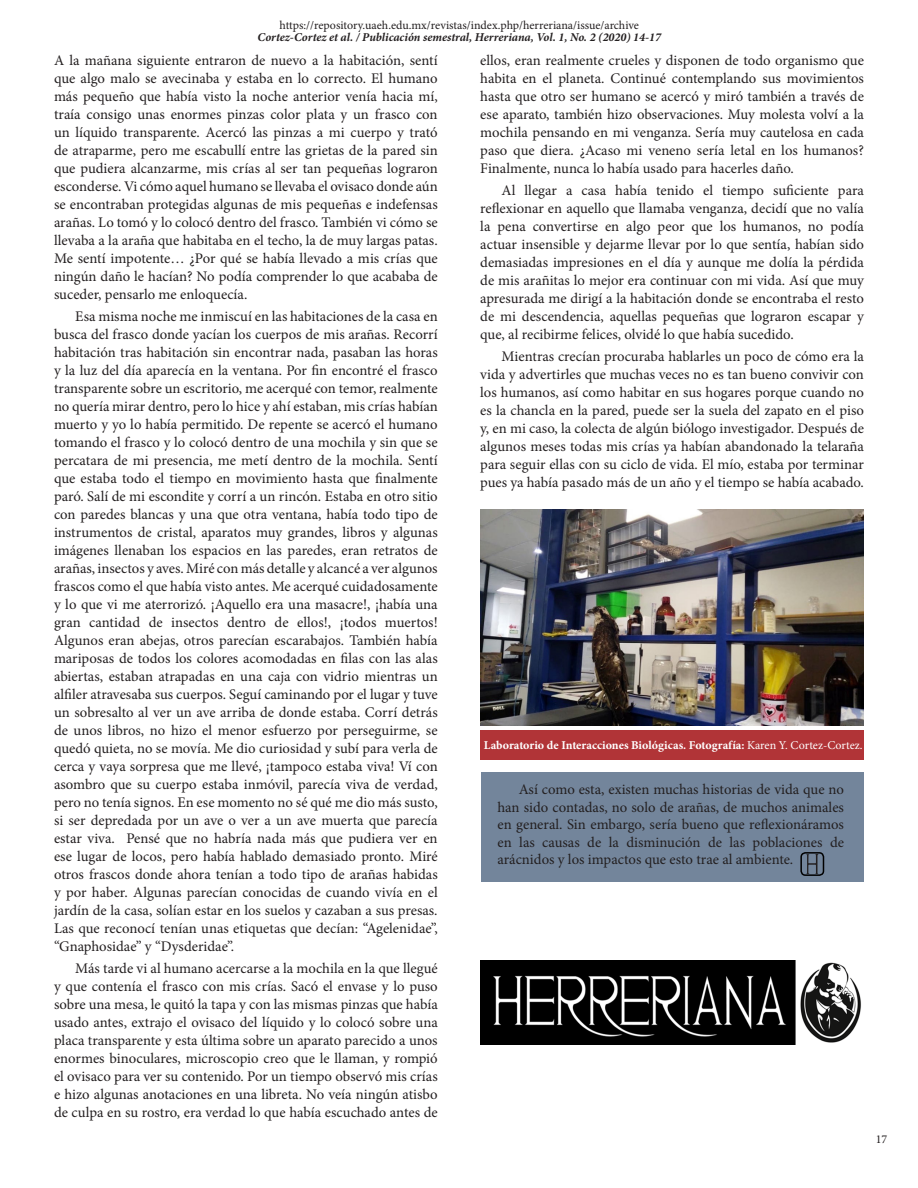
<style>
.page{position:relative;width:918px;height:1188px;background:#fff}
.page>*{position:absolute;margin:0;border:0;box-sizing:border-box;transform-origin:0 0}
.t1{font:14.7px/18px "Minion Pro";color:#231f20;text-align:justify}
.t2{font:12px "Minion Pro";letter-spacing:-.005em;color:#231f20}
.t3{font:italic 700 12px "Minion Pro";color:#231f20}
.t4{font:700 12px "Minion Pro";color:#fff}
.s1{font-weight:400}
</style>
<div class="page">
<img style="left:480px;top:509px;width:384px;height:216px">
<div style="left:481px;top:772px;width:382px;height:110px;background:#73859b"></div>
<img style="left:480px;top:961px;width:381px;height:83px">
<div style="left:480px;top:730px;width:384px;height:30px;background:#b13437"></div>
<svg style="left:807px;top:855px;width:11px;height:18px"></svg>
<div style="left:800px;top:852px;width:24px;height:24px;border:2px solid #000;border-radius:4px"></div>
<p class="t2" style="left:279px;top:17px;width:361px">https://repository.uaeh.edu.mx/revistas/index.php/herreriana/issue/archive</p>
<p class="t3" style="left:257px;top:28px;width:405px">Cortez-Cortez et al. / Publicación semestral, Herreriana, Vol. 1, No. 2 (2020) 14-17</p>
<p class="t1" style="left:54px;top:51px;width:385px">A la mañana siguiente entraron de nuevo a la habitación, sentí que algo malo se avecinaba y estaba en lo correcto. El humano más pequeño que había visto la noche anterior venía hacia mí, traía consigo unas enormes pinzas color plata y un frasco con un líquido transparente. Acercó las pinzas a mi cuerpo y trató de atraparme, pero me escabullí entre las grietas de la pared sin que pudiera alcanzarme, mis crías al ser tan pequeñas lograron esconderse. Vi cómo aquel humano se llevaba el ovisaco donde aún se encontraban protegidas algunas de mis pequeñas e indefensas arañas. Lo tomó y lo colocó dentro del frasco. También vi cómo se llevaba a la araña que habitaba en el techo, la de muy largas patas.<br>Me sentí impotente… ¿Por qué se había llevado a mis crías que ningún daño le hacían? No podía comprender lo que acababa de suceder, pensarlo me enloquecía.</p>
<p class="t1" style="left:54px;top:307px;width:385px;text-indent:21px">Esa misma noche me inmiscuí en las habitaciones de la casa en busca del frasco donde yacían los cuerpos de mis arañas. Recorrí habitación tras habitación sin encontrar nada, pasaban las horas y la luz del día aparecía en la ventana. Por fin encontré el frasco transparente sobre un escritorio, me acerqué con temor, realmente no quería mirar dentro, pero lo hice y ahí estaban, mis crías habían muerto y yo lo había permitido. De repente se acercó el humano tomando el frasco y lo colocó dentro de una mochila y sin que se percatara de mi presencia, me metí dentro de la mochila. Sentí que estaba todo el tiempo en movimiento hasta que finalmente paró. Salí de mi escondite y corrí a un rincón. Estaba en otro sitio con paredes blancas y una que otra ventana, había todo tipo de instrumentos de cristal, aparatos muy grandes, libros y algunas imágenes llenaban los espacios en las paredes, eran retratos de arañas, insectos y aves. Miré con más detalle y alcancé a ver algunos frascos como el que había visto antes. Me acerqué cuidadosamente y lo que vi me aterrorizó. ¡Aquello era una masacre!, ¡había una gran cantidad de insectos dentro de ellos!, ¡todos muertos!<br>Algunos eran abejas, otros parecían escarabajos. También había mariposas de todos los colores acomodadas en filas con las alas abiertas, estaban atrapadas en una caja con vidrio mientras un alfiler atravesaba sus cuerpos. Seguí caminando por el lugar y tuve un sobresalto al ver un ave arriba de donde estaba. Corrí detrás de unos libros, no hizo el menor esfuerzo por perseguirme, se quedó quieta, no se movía. Me dio curiosidad y subí para verla de cerca y vaya sorpresa que me llevé, ¡tampoco estaba viva! Ví con asombro que su cuerpo estaba inmóvil, parecía viva de verdad, pero no tenía signos. En ese momento no sé qué me dio más susto, si ser depredada por un ave o ver a un ave muerta que parecía estar viva. Pensé que no habría nada más que pudiera ver en ese lugar de locos, pero había hablado demasiado pronto. Miré otros frascos donde ahora tenían a todo tipo de arañas habidas y por haber. Algunas parecían conocidas de cuando vivía en el jardín de la casa, solían estar en los suelos y cazaban a sus presas.<br>Las que reconocí tenían unas etiquetas que decían: “Agelenidae”, “Gnaphosidae” y “Dysderidae”.</p>
<p class="t1" style="left:54px;top:960px;width:385px;text-indent:21px">Más tarde vi al humano acercarse a la mochila en la que llegué y que contenía el frasco con mis crías. Sacó el envase y lo puso sobre una mesa, le quitó la tapa y con las mismas pinzas que había usado antes, extrajo el ovisaco del líquido y lo colocó sobre una placa transparente y esta última sobre un aparato parecido a unos enormes binoculares, microscopio creo que le llaman, y rompió el ovisaco para ver su contenido. Por un tiempo observó mis crías e hizo algunas anotaciones en una libreta. No veía ningún atisbo de culpa en su rostro, era verdad lo que había escuchado antes de</p>
<p class="t1" style="left:480px;top:51px;width:385px">ellos, eran realmente crueles y disponen de todo organismo que habita en el planeta. Continué contemplando sus movimientos hasta que otro ser humano se acercó y miró también a través de ese aparato, también hizo observaciones. Muy molesta volví a la mochila pensando en mi venganza. Sería muy cautelosa en cada paso que diera. ¿Acaso mi veneno sería letal en los humanos?<br>Finalmente, nunca lo había usado para hacerles daño.</p>
<p class="t1" style="left:480px;top:181px;width:385px;text-indent:21px">Al llegar a casa había tenido el tiempo suficiente para reflexionar en aquello que llamaba venganza, decidí que no valía la pena convertirse en algo peor que los humanos, no podía actuar insensible y dejarme llevar por lo que sentía, habían sido demasiadas impresiones en el día y aunque me dolía la pérdida de mis arañitas lo mejor era continuar con mi vida. Así que muy apresurada me dirigí a la habitación donde se encontraba el resto de mi descendencia, aquellas pequeñas que lograron escapar y que, al recibirme felices, olvidé lo que había sucedido.</p>
<p class="t1" style="left:480px;top:348px;width:385px;text-indent:21px">Mientras crecían procuraba hablarles un poco de cómo era la vida y advertirles que muchas veces no es tan bueno convivir con los humanos, así como habitar en sus hogares porque cuando no es la chancla en la pared, puede ser la suela del zapato en el piso y, en mi caso, la colecta de algún biólogo investigador. Después de algunos meses todas mis crías ya habían abandonado la telaraña para seguir ellas con su ciclo de vida. El mío, estaba por terminar pues ya había pasado más de un año y el tiempo se había acabado.</p>
<p class="t4" style="left:484px;top:736px;width:380px">Laboratorio de Interacciones Biológicas. Fotografía: <span class="s1">Karen Y. Cortez-Cortez.</span></p>
<p class="t1" style="left:497px;top:781px;width:348px;line-height:17.5px;text-indent:21px">Así como esta, existen muchas historias de vida que no han sido contadas, no solo de arañas, de muchos animales en general. Sin embargo, sería bueno que reflexionáramos en las causas de la disminución de las poblaciones de arácnidos y los impactos que esto trae al ambiente.</p>
<p class="t2" style="left:876px;top:1131px;width:13px">17</p>
</div>
